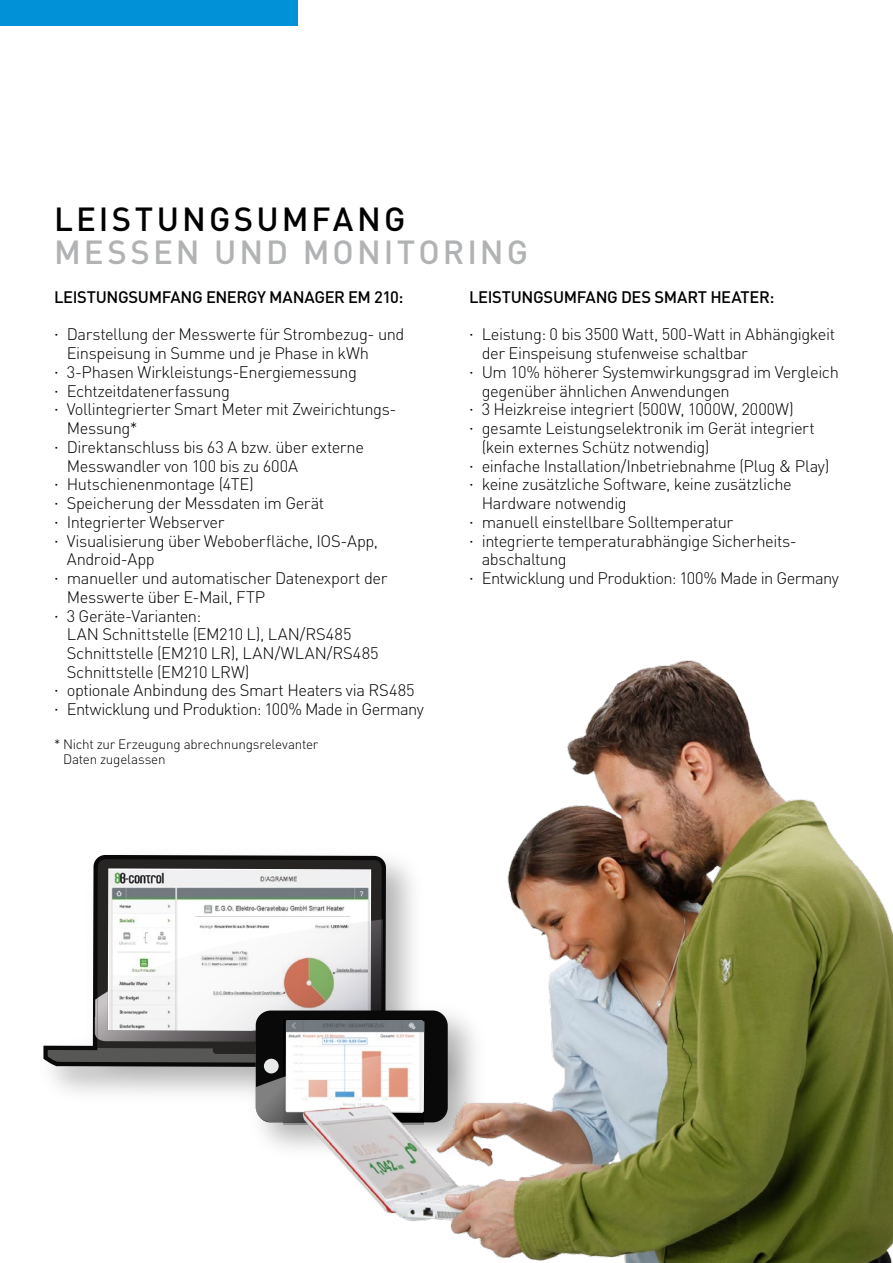
<style>
.page{position:relative;width:893px;height:1263px;background:#fff}
.page>*{position:absolute;margin:0;border:0;box-sizing:border-box;transform-origin:0 0}
.t1{font:500 33px "DIN";letter-spacing:.095em;color:#b1b2b3}
.t2{font:500 33px "DIN";letter-spacing:.095em;color:#000}
.t3{font:300 16.5px "DIN";letter-spacing:-.025em;color:#000}
.t4{font:500 16.5px "DIN";letter-spacing:-.025em;color:#000}
.t5{font:300 13.5px/15px "DIN";letter-spacing:-.015em;color:#000}
.s1{font-family:"Helvetica Neue"}
</style>
<div class="page">
<div style="left:0;top:0;width:298px;height:26px;background:#0091d7"></div>
<svg style="left:43px;top:855px;width:246px;height:206px"></svg>
<img style="left:109px;top:870px;width:180px;height:49px">
<img style="left:260px;top:1122px;width:29px;height:26px">
<svg style="left:270px;top:1122px;width:124px;height:1px"></svg>
<svg style="left:46px;top:919px;width:243px;height:203px"></svg>
<img style="left:289px;top:660px;width:604px;height:603px">
<h1 class="t2" style="left:54px;top:198px;width:353px">LEISTUNGSUMFANG</h1>
<h1 class="t1" style="left:54px;top:231px;width:476px">MESSEN UND MONITORING</h1>
<p class="t4" style="left:54px;top:286px;width:351px">LEISTUNGSUMFANG ENERGY MANAGER EM 210:</p>
<p class="t3" style="left:54px;top:324px;width:352px"><span class="s1">·</span> Darstellung der Messwerte für Strombezug- und</p>
<p class="t3" style="left:67px;top:343px;width:304px">Einspeisung in Summe und je Phase in kWh</p>
<p class="t3" style="left:54px;top:362px;width:304px"><span class="s1">·</span> 3-Phasen Wirkleistungs-Energiemessung</p>
<p class="t3" style="left:54px;top:380px;width:178px"><span class="s1">·</span> Echtzeitdatenerfassung</p>
<p class="t3" style="left:54px;top:399px;width:344px"><span class="s1">·</span> Vollintegrierter Smart Meter mit Zweirichtungs-</p>
<p class="t3" style="left:67px;top:418px;width:72px">Messung*</p>
<p class="t3" style="left:54px;top:437px;width:312px"><span class="s1">·</span> Direktanschluss bis 63 A bzw. über externe</p>
<p class="t3" style="left:67px;top:455px;width:233px">Messwandler von 100 bis zu 600A</p>
<p class="t3" style="left:54px;top:474px;width:201px"><span class="s1">·</span> Hutschienenmontage (4TE)</p>
<p class="t3" style="left:54px;top:493px;width:272px"><span class="s1">·</span> Speicherung der Messdaten im Gerät</p>
<p class="t3" style="left:54px;top:512px;width:172px"><span class="s1">·</span> Integrierter Webserver</p>
<p class="t3" style="left:54px;top:530px;width:326px"><span class="s1">·</span> Visualisierung über Weboberfläche, IOS-App,</p>
<p class="t3" style="left:67px;top:549px;width:90px">Android-App</p>
<p class="t3" style="left:54px;top:568px;width:335px"><span class="s1">·</span> manueller und automatischer Datenexport der</p>
<p class="t3" style="left:67px;top:587px;width:200px">Messwerte über E-Mail, FTP</p>
<p class="t3" style="left:54px;top:605px;width:149px"><span class="s1">·</span> 3 Geräte-Varianten:</p>
<p class="t3" style="left:67px;top:624px;width:286px">LAN Schnittstelle (EM210 L), LAN/RS485</p>
<p class="t3" style="left:67px;top:643px;width:313px">Schnittstelle (EM210 LR), LAN/WLAN/RS485</p>
<p class="t3" style="left:67px;top:662px;width:184px">Schnittstelle (EM210 LRW)</p>
<p class="t3" style="left:54px;top:680px;width:362px"><span class="s1">·</span> optionale Anbindung des Smart Heaters via RS485</p>
<p class="t3" style="left:54px;top:699px;width:371px"><span class="s1">·</span> Entwicklung und Produktion: 100% Made in Germany</p>
<p class="t5" style="left:63px;top:737px;width:257px;text-indent:-9px">* Nicht zur Erzeugung abrechnungsrelevanter<br>Daten zugelassen</p>
<p class="t4" style="left:469px;top:286px;width:307px">LEISTUNGSUMFANG DES SMART HEATER:</p>
<p class="t3" style="left:469px;top:324px;width:368px"><span class="s1">·</span> Leistung: 0 bis 3500 Watt, 500-Watt in Abhängigkeit</p>
<p class="t3" style="left:482px;top:343px;width:268px">der Einspeisung stufenweise schaltbar</p>
<p class="t3" style="left:469px;top:362px;width:371px"><span class="s1">·</span> Um 10% höherer Systemwirkungsgrad im Vergleich</p>
<p class="t3" style="left:482px;top:380px;width:250px">gegenüber ähnlichen Anwendungen</p>
<p class="t3" style="left:469px;top:399px;width:326px"><span class="s1">·</span> 3 Heizkreise integriert (500W, 1000W, 2000W)</p>
<p class="t3" style="left:469px;top:418px;width:347px"><span class="s1">·</span> gesamte Leistungselektronik im Gerät integriert</p>
<p class="t3" style="left:482px;top:437px;width:229px">(kein externes Schütz notwendig)</p>
<p class="t3" style="left:469px;top:455px;width:362px"><span class="s1">·</span> einfache Installation/Inbetriebnahme (Plug &amp; Play)</p>
<p class="t3" style="left:469px;top:474px;width:324px"><span class="s1">·</span> keine zusätzliche Software, keine zusätzliche</p>
<p class="t3" style="left:482px;top:493px;width:147px">Hardware notwendig</p>
<p class="t3" style="left:469px;top:512px;width:266px"><span class="s1">·</span> manuell einstellbare Solltemperatur</p>
<p class="t3" style="left:469px;top:530px;width:327px"><span class="s1">·</span> integrierte temperaturabhängige Sicherheits-</p>
<p class="t3" style="left:482px;top:549px;width:86px">abschaltung</p>
<p class="t3" style="left:469px;top:568px;width:371px"><span class="s1">·</span> Entwicklung und Produktion: 100% Made in Germany</p>
</div>
